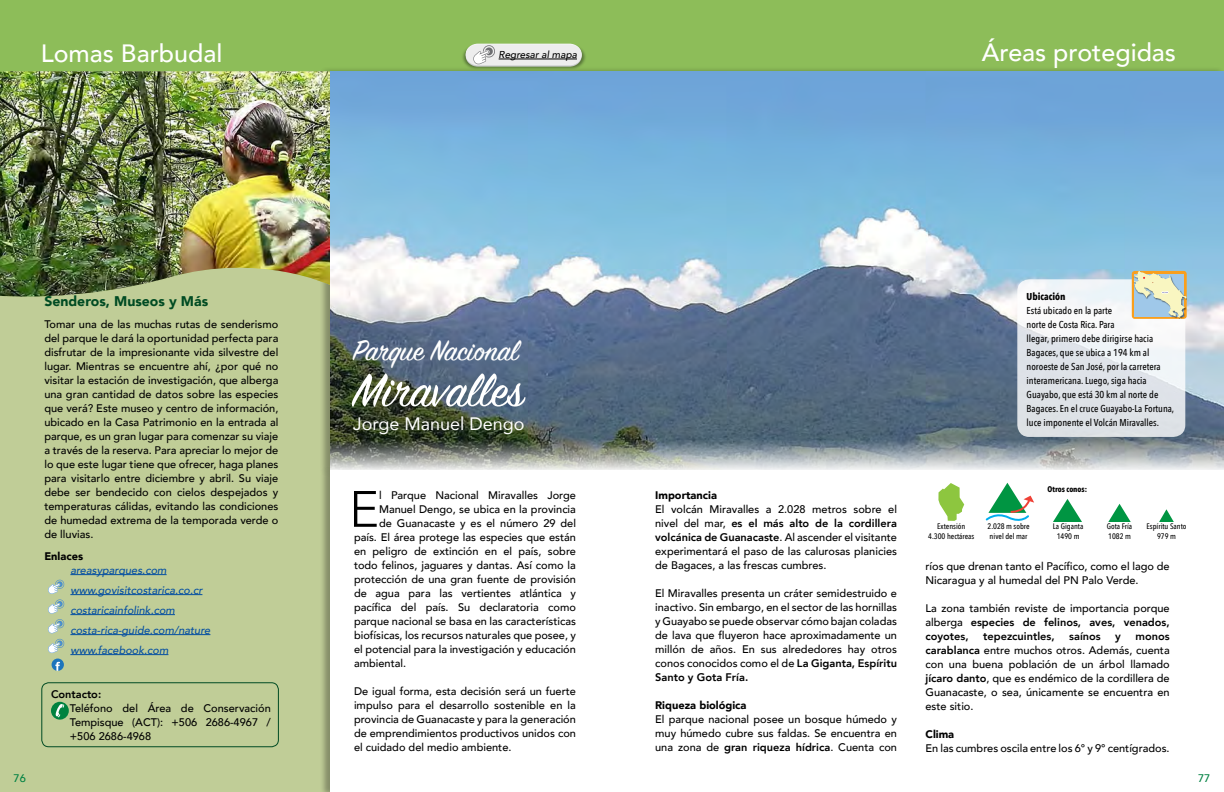
<style>
.page{position:relative;width:1224px;height:792px;background:#fff}
.page>*{position:absolute;margin:0;border:0;box-sizing:border-box;transform-origin:0 0}
.t1{font:52px "Sign Painter House Script";color:#fff}
.t2{font:300 50.5px "Avenir";color:#000}
.t3{font:32px "Sign Painter House Script";color:#fff}
.t4{font:500 25px "Avenir";color:#fff}
.t5{font:18px "Avenir";color:#fff}
.t6{font:900 14px "Avenir";color:#004b23}
.t7{font:500 11px/14px "Avenir";color:#000;text-align:justify}
.t8{font:italic 500 11px/20px "Avenir";color:#034ea2}
.t9{font:900 11px "Avenir";color:#000}
.t10{font:800 11px "Avenir";color:#000}
.t11{font:500 11px "Avenir";color:#008142}
.t12{font:500 10px/14px "Avenir Next Condensed";color:#000}
.t13{font:italic 500 10px "Avenir";color:#000}
.t14{font:700 10px "Avenir Next Condensed";color:#000}
.t15{font:500 8px/10px "Avenir Next Condensed";color:#000;text-align:center}
.t16{font:700 8px "Avenir Next Condensed";color:#000}
.s1{font-weight:800}
</style>
<div class="page">
<div style="left:0;top:0;width:1224px;height:71px;background:#8dbd59"></div>
<div style="left:0;top:231px;width:330px;height:561px;background:#c0cd97"></div>
<img style="left:330px;top:71px;width:894px;height:360px">
<svg style="left:330px;top:431px;width:894px;height:39px;background:#8c9696"></svg>
<hr style="left:70px;top:574px;width:97px;height:1px;background:#034ea2">
<hr style="left:70px;top:594px;width:132px;height:1px;background:#034ea2">
<hr style="left:70px;top:614px;width:105px;height:1px;background:#034ea2">
<hr style="left:70px;top:634px;width:140px;height:1px;background:#034ea2">
<hr style="left:70px;top:654px;width:98px;height:1px;background:#034ea2">
<svg style="left:51px;top:702px;width:18px;height:18px"></svg>
<div style="left:41px;top:682px;width:238px;height:65px;border:1px solid #004b23;border-radius:7px"></div>
<svg style="left:48px;top:579px;width:17px;height:92px"></svg>
<img style="left:0;top:71px;width:330px;height:227px">
<svg style="left:938px;top:483px;width:26px;height:38px"></svg>
<svg style="left:1053px;top:499px;width:29px;height:23px"></svg>
<svg style="left:1108px;top:504px;width:23px;height:18px"></svg>
<svg style="left:1159px;top:509px;width:15px;height:13px"></svg>
<svg style="left:985px;top:483px;width:49px;height:38px"></svg>
<div style="left:1017px;top:279px;width:168px;height:158px;background:linear-gradient(to bottom,#f9fbfd,#d9dde3);border-radius:12px"></div>
<svg style="left:1132px;top:271px;width:55px;height:48px;background:#cfcfb2"></svg>
<img style="left:460px;top:43px;width:134px;height:34px">
<svg style="left:466px;top:44px;width:116px;height:23px;background:#d9dcd7"></svg>
<h3 class="t4" style="left:41px;top:32px;width:183px">Lomas Barbudal</h3>
<h3 class="t4" style="left:982px;top:30px;width:196px">Áreas protegidas</h3>
<p class="t13" style="left:499px;top:49px;width:80px">Regresar al mapa</p>
<p class="t6" style="left:44px;top:289px;width:165px">Senderos, Museos y Más</p>
<p class="t7" style="left:44px;top:316px;width:236px">Tomar una de las muchas rutas de senderismo del parque le dará la oportunidad perfecta para disfrutar de la impresionante vida silvestre del lugar. Mientras se encuentre ahí, ¿por qué no visitar la estación de investigación, que alberga una gran cantidad de datos sobre las especies que verá? Este museo y centro de información, ubicado en la Casa Patrimonio en la entrada al parque, es un gran lugar para comenzar su viaje a través de la reserva. Para apreciar lo mejor de lo que este lugar tiene que ofrecer, haga planes para visitarlo entre diciembre y abril. Su viaje debe ser bendecido con cielos despejados y temperaturas cálidas, evitando las condiciones de humedad extrema de la temporada verde o de lluvias.</p>
<p class="t9" style="left:44px;top:547px;width:40px">Enlaces</p>
<p class="t8" style="left:70px;top:560px;width:142px">areasyparques.com www.govisitcostarica.co.cr costaricainfolink.com costa-rica-guide.com/nature www.facebook.com</p>
<p class="t10" style="left:51px;top:686px;width:52px">Contacto:</p>
<p class="t7" style="left:70px;top:701px;width:202px">Teléfono del Área de Conservación Tempisque (ACT): +506 2686-4967 / +506 2686-4968</p>
<h3 class="t3" style="left:353px;top:331px;width:167px">Parque Nacional</h3>
<h1 class="t1" style="left:353px;top:358px;width:172px">Miravalles</h1>
<h3 class="t5" style="left:353px;top:409px;width:173px">Jorge Manuel Dengo</h3>
<h2 class="t2" style="left:349px;top:480px;width:31px">E</h2>
<p class="t7" style="left:379px;top:487px;width:198px">l Parque Nacional Miravalles Jorge</p>
<p class="t7" style="left:379px;top:501px;width:198px">Manuel Dengo, se ubica en la provincia</p>
<p class="t7" style="left:379px;top:515px;width:198px">de Guanacaste y es el número 29 del</p>
<p class="t7" style="left:354px;top:529px;width:223px">país. El área protege las especies que están</p>
<p class="t7" style="left:354px;top:543px;width:224px">en peligro de extinción en el país, sobre</p>
<p class="t7" style="left:354px;top:557px;width:223px">todo felinos, jaguares y dantas. Así como la</p>
<p class="t7" style="left:354px;top:571px;width:224px">protección de una gran fuente de provisión</p>
<p class="t7" style="left:354px;top:585px;width:223px">de agua para las vertientes atlántica y</p>
<p class="t7" style="left:354px;top:599px;width:223px">pacífica del país. Su declaratoria como</p>
<p class="t7" style="left:354px;top:613px;width:224px">parque nacional se basa en las características</p>
<p class="t7" style="left:354px;top:627px;width:224px">biofísicas, los recursos naturales que posee, y</p>
<p class="t7" style="left:354px;top:641px;width:223px">el potencial para la investigación y educación</p>
<p class="t7" style="left:354px;top:655px;width:54px">ambiental.</p>
<p class="t7" style="left:354px;top:683px;width:223px">De igual forma, esta decisión será un fuerte impulso para el desarrollo sostenible en la provincia de Guanacaste y para la generación de emprendimientos productivos unidos con el cuidado del medio ambiente.</p>
<p class="t9" style="left:655px;top:486px;width:63px">Importancia</p>
<p class="t7" style="left:655px;top:501px;width:243px">El volcán Miravalles a 2.028 metros sobre el nivel del mar, <span class="s1">es el más alto de la cordillera volcánica de Guanacaste</span>. Al ascender el visitante experimentará el paso de las calurosas planicies de Bagaces, a las frescas cumbres.</p>
<p class="t7" style="left:655px;top:585px;width:243px">El Miravalles presenta un cráter semidestruido e inactivo. Sin embargo, en el sector de las hornillas y Guayabo se puede observar cómo bajan coladas de lava que fluyeron hace aproximadamente un millón de años. En sus alrededores hay otros conos conocidos como el de <span class="s1">La Giganta, Espíritu Santo y Gota Fría.</span></p>
<p class="t9" style="left:655px;top:696px;width:93px">Riqueza biológica</p>
<p class="t7" style="left:655px;top:711px;width:243px">El parque nacional posee un bosque húmedo y muy húmedo cubre sus faldas. Se encuentra en una zona de <span class="s1">gran riqueza hídrica</span>. Cuenta con</p>
<p class="t14" style="left:1027px;top:290px;width:40px">Ubicación</p>
<p class="t12" style="left:1027px;top:303px;width:149px">Está ubicado en la parte<br>norte de Costa Rica. Para<br>llegar, primero debe dirigirse hacia Bagaces, que se ubica a 194 km al noroeste de San José, por la carretera interamericana. Luego, siga hacia Guayabo, que está 30 km al norte de Bagaces. En el cruce Guayabo-La Fortuna, luce imponente el Volcán Miravalles.</p>
<p class="t16" style="left:1048px;top:484px;width:41px">Otros conos:</p>
<p class="t15" style="left:928px;top:521px;width:48px">Extensión<br>4.300 hectáreas</p>
<p class="t15" style="left:988px;top:521px;width:44px;text-align:left">2.028 m sobre nivel del mar</p>
<p class="t15" style="left:1053px;top:521px;width:32px">La Giganta<br>1490 m</p>
<p class="t15" style="left:1107px;top:521px;width:27px;text-align:left">Gota Fría<br>1082 m</p>
<p class="t15" style="left:1146px;top:521px;width:42px">Espíritu Santo<br>979 m</p>
<p class="t7" style="left:926px;top:558px;width:246px">ríos que drenan tanto el Pacífico, como el lago de<br>Nicaragua y al humedal del PN Palo Verde.</p>
<p class="t7" style="left:926px;top:600px;width:246px">La zona también reviste de importancia porque alberga <span class="s1">especies de felinos, aves, venados, coyotes,</span></p>
<p class="t10" style="left:983px;top:627px;width:73px">tepezcuintles,</p>
<p class="t10" style="left:1069px;top:627px;width:33px">saínos</p>
<p class="t10" style="left:1115px;top:627px;width:7px">y</p>
<p class="t7" style="left:926px;top:628px;width:246px;text-indent:210px"><span class="s1">monos carablanca</span> entre muchos otros. Además, cuenta con una buena población de un árbol llamado <span class="s1">jícaro danto</span>, que es endémico de la cordillera de Guanacaste, o sea, únicamente se encuentra en este sitio.</p>
<p class="t9" style="left:926px;top:724px;width:30px">Clima</p>
<p class="t7" style="left:926px;top:740px;width:246px">En las cumbres oscila entre los 6° y 9° centígrados.</p>
<p class="t11" style="left:14px;top:769px;width:14px">76</p>
<p class="t11" style="left:1198px;top:769px;width:14px">77</p>
</div>
